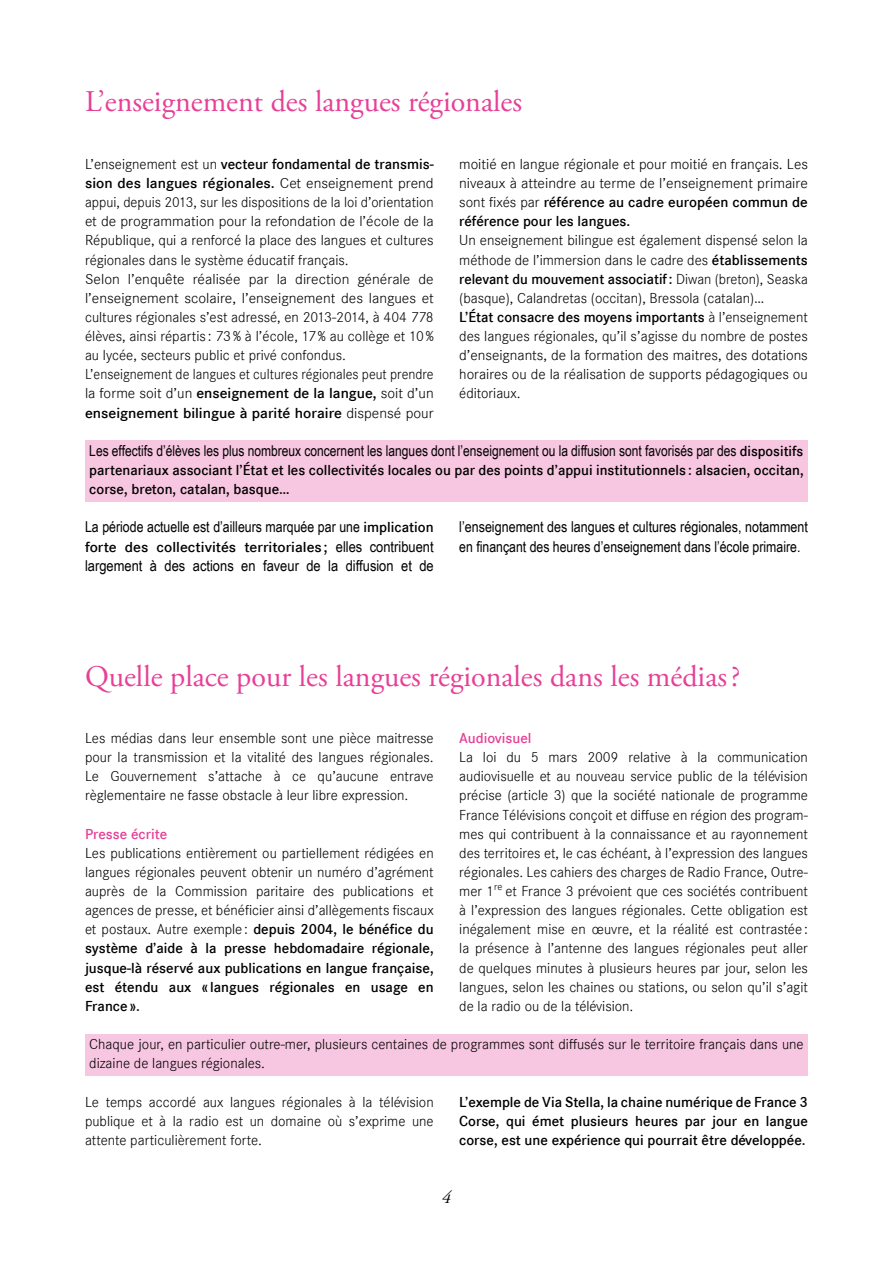
<style>
.page{position:relative;width:893px;height:1263px;background:#fff}
.page>*{position:absolute;margin:0;border:0;box-sizing:border-box;transform-origin:0 0}
.t1{font:30px "Adobe Garamond Pro";color:#e64097}
.t2{font:italic 18px "Adobe Garamond Pro";color:#000}
.t3{font:15px/19.2px "Corporate S Ligh";color:#000;text-align:justify}
.t4{font:600 15px/19.2px "Corporate S";color:#000}
.t5{font:15px/19.2px "Arial Narrow";color:#000}
.t6{font:600 15px "Corporate S";color:#000;scale:1.05 1}
.t7{font:15px "Arial Narrow";color:#000;scale:1.05 1}
.t8{font:600 15px "Corporate S";color:#e64097}
.s1{font-family:"Corporate S Ligh";font-weight:400}
.s2{font-family:"Corporate S";font-weight:600}
.s3{font-family:"Arial Narrow";font-weight:400}
</style>
<div class="page">
<div style="left:85px;top:440px;width:723px;height:62px;background:#f7c6e0"></div>
<div style="left:85px;top:1034px;width:723px;height:42px;background:#f7c6e0"></div>
<h1 class="t1" style="left:85px;top:84px;width:439px">L’enseignement des langues régionales</h1>
<p class="t4" style="left:85px;top:154px;width:350px"><span class="s1">L’enseignement est un</span> vecteur fondamental de transmis&shy;sion des langues régionales. <span class="s1">Cet enseignement prend</span></p>
<p class="t3" style="left:85px;top:193px;width:350px;text-align:left">appui, depuis 2013, sur les dispositions de la loi d’orientation et de programmation pour la refondation de l’école de la République, qui a renforcé la place des langues et cultures régionales dans le système éducatif français.<br>Selon l’enquête réalisée par la direction générale de l’enseignement scolaire, l’enseignement des langues et cultures régionales s’est adressé, en 2013-2014, à 404 778 élèves, ainsi répartis : 73% à l’école, 17% au collège et 10% au lycée, secteurs public et privé confondus.<br>L’enseignement de langues et cultures régionales peut prendre la forme soit d’un <span class="s2">enseignement de la langue,</span> soit d’un</p>
<p class="t6" style="left:85px;top:404px;width:334px">enseignement bilingue à parité horaire <span class="s1">dispensé pour</span></p>
<p class="t3" style="left:459px;top:154px;width:350px">moitié en langue régionale et pour moitié en français. Les niveaux à atteindre au terme de l’enseignement primaire</p>
<p class="t4" style="left:459px;top:193px;width:350px"><span class="s1">sont fixés par</span> référence au cadre européen commun de référence pour les langues.</p>
<p class="t3" style="left:459px;top:231px;width:350px">Un enseignement bilingue est également dispensé selon la méthode de l’immersion dans le cadre des <span class="s2">établissements</span></p>
<p class="t4" style="left:459px;top:269px;width:350px">relevant du mouvement associatif: <span class="s1">Diwan (breton), Seaska</span></p>
<p class="t3" style="left:459px;top:288px;width:307px">(basque), Calandretas (occitan), Bressola (catalan)…</p>
<p class="t4" style="left:459px;top:308px;width:350px">L’État consacre des moyens importants <span class="s1">à l’enseignement</span></p>
<p class="t3" style="left:459px;top:327px;width:350px">des langues régionales, qu’il s’agisse du nombre de postes d’enseignants, de la formation des maitres, des dotations horaires ou de la réalisation de supports pédagogiques ou éditoriaux.</p>
<p class="t5" style="left:89px;top:440px;width:716px">Les effectifs d’élèves les plus nombreux concernent les langues dont l’enseignement ou la diffusion sont favorisés par des <span class="s2">dispositifs</span></p>
<p class="t4" style="left:89px;top:461px;width:716px">partenariaux associant l’État et les collectivités locales ou par des points d’appui institutionnels : alsacien, occitan, corse, breton, catalan, basque…</p>
<p class="t5" style="left:85px;top:517px;width:350px">La période actuelle est d’ailleurs marquée par une <span class="s2">implication</span></p>
<p class="t6" style="left:85px;top:538px;width:334px">forte des collectivités territoriales ; <span class="s3">elles contribuent</span></p>
<p class="t7" style="left:85px;top:554px;width:334px">largement à des actions en faveur de la diffusion et de</p>
<p class="t5" style="left:459px;top:517px;width:350px">l’enseignement des langues et cultures régionales, notamment en finançant des heures d’enseignement dans l’école primaire.</p>
<h1 class="t1" style="left:85px;top:658px;width:657px">Quelle place pour les langues régionales dans les médias?</h1>
<p class="t3" style="left:85px;top:728px;width:350px">Les médias dans leur ensemble sont une pièce maitresse pour la transmission et la vitalité des langues régionales.<br>Le Gouvernement s’attache à ce qu’aucune entrave règlementaire ne fasse obstacle à leur libre expression.</p>
<p class="t8" style="left:85px;top:825px;width:84px">Presse écrite</p>
<p class="t3" style="left:85px;top:843px;width:350px">Les publications entièrement ou partiellement rédigées en langues régionales peuvent obtenir un numéro d’agrément auprès de la Commission paritaire des publications et agences de presse, et bénéficier ainsi d’allègements fiscaux et postaux. Autre exemple : <span class="s2">depuis 2004, le bénéfice du</span></p>
<p class="t4" style="left:85px;top:939px;width:350px;text-align:justify">système d’aide à la presse hebdomadaire régionale, jusque-là réservé aux publications en langue française, est étendu aux « langues régionales en usage en France».</p>
<p class="t8" style="left:459px;top:729px;width:74px">Audiovisuel</p>
<p class="t3" style="left:459px;top:748px;width:350px">La loi du 5 mars 2009 relative à la communication audiovisuelle et au nouveau service public de la télévision précise (article 3) que la société nationale de programme France Télévisions conçoit et diffuse en région des program&shy;mes qui contribuent à la connaissance et au rayonnement des territoires et, le cas échéant, à l’expression des langues régionales. Les cahiers des charges de Radio France, Outre&shy;mer 1<sup>re</sup> et France 3 prévoient que ces sociétés contribuent à l’expression des langues régionales. Cette obligation est inégalement mise en œuvre, et la réalité est contrastée : la présence à l’antenne des langues régionales peut aller de quelques minutes à plusieurs heures par jour, selon les langues, selon les chaines ou stations, ou selon qu’il s’agit de la radio ou de la télévision.</p>
<p class="t3" style="left:89px;top:1035px;width:716px">Chaque jour, en particulier outre-mer, plusieurs centaines de programmes sont diffusés sur le territoire français dans une dizaine de langues régionales.</p>
<p class="t3" style="left:85px;top:1092px;width:350px">Le temps accordé aux langues régionales à la télévision publique et à la radio est un domaine où s’exprime une attente particulièrement forte.</p>
<p class="t4" style="left:459px;top:1092px;width:350px;text-align:justify">L’exemple de Via Stella, la chaine numérique de France 3<br>Corse, qui émet plusieurs heures par jour en langue corse, est une expérience qui pourrait être développée.</p>
<p class="t2" style="left:442px;top:1186px;width:10px">4</p>
</div>
